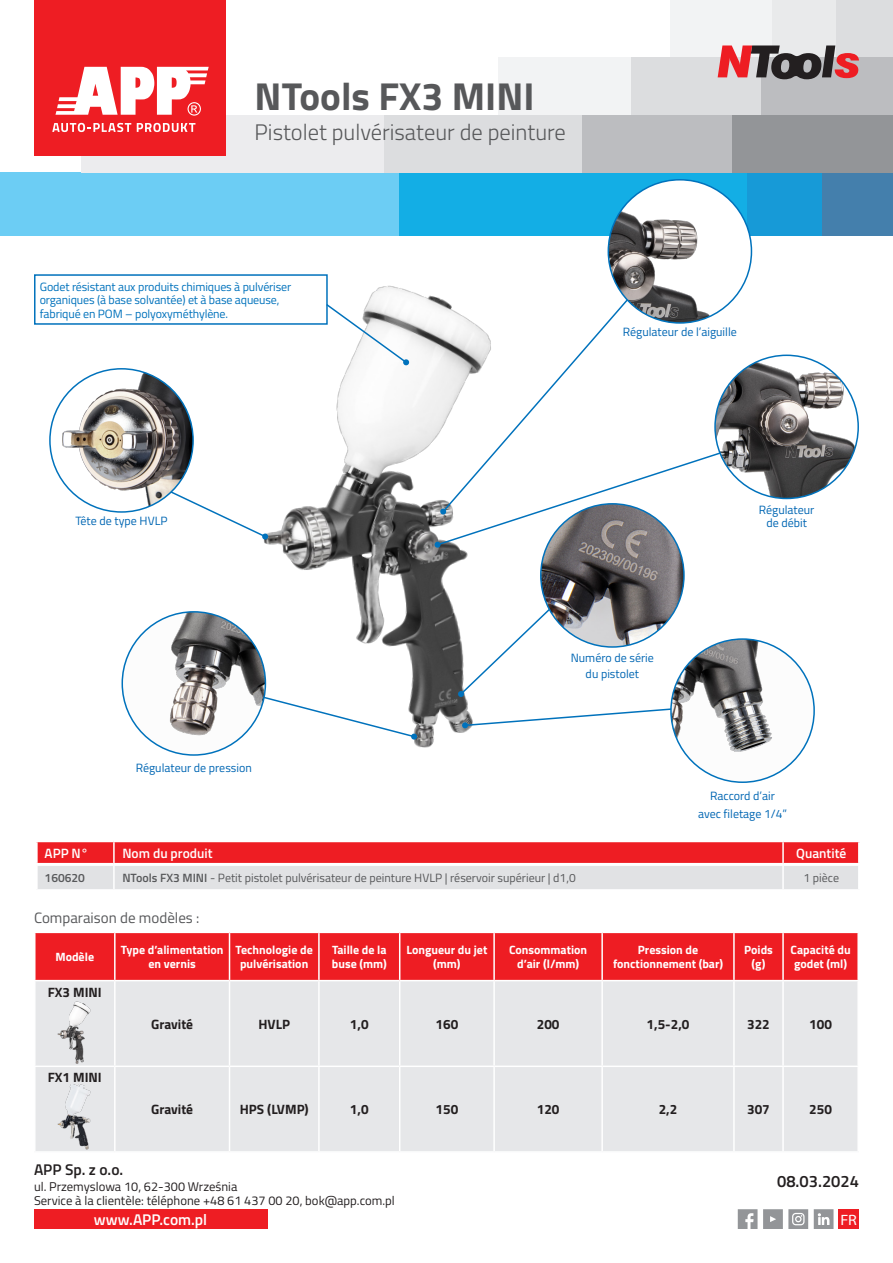
<style>
.page{position:relative;width:893px;height:1263px;background:#fff}
.page>*{position:absolute;margin:0;border:0;box-sizing:border-box;transform-origin:0 0}
.t1{font:700 39px "Titillium";color:#57585a}
.t2{font:300 22.5px "Titillium";color:#57585a}
.t3{font:600 16.5px "Titillium";color:#231f20}
.t4{font:600 15.45px "Titillium";color:#fff}
.t5{font:600 15.45px "Titillium";color:#231f20}
.t6{font:15px "Titillium";color:#57585a}
.t7{font:semi-expanded 15px "Myriad Pro";color:#fff}
.t8{font:700 13.5px "Titillium";color:#231f20}
.t9{font:600 13.5px "Titillium";color:#fff}
.t10{font:12.75px/14.1px "Titillium";color:#231f20}
.t11{font:700 12px/13.5px "Titillium";color:#fff;text-align:center}
.t12{font:12px/16.5px "Titillium";color:#0166b3;text-align:center}
.t13{font:12px/13.5px "Titillium";letter-spacing:-.01em;color:#0072bc}
.t14{font:12px "Titillium";color:#57585a}
.t15{font:600 12px "Titillium";color:#57585a}
.s1{font-weight:600}
</style>
<div class="page">
<div style="left:727px;top:172px;width:97px;height:64px;background:#179ad7"></div>
<div style="left:398px;top:172px;width:348px;height:64px;background:#13aee5"></div>
<div style="left:0;top:172px;width:399px;height:64px;background:#6ccdf4"></div>
<div style="left:830px;top:0;width:63px;height:57px;background:#dcdddf"></div>
<div style="left:746px;top:0;width:90px;height:57px;background:#e9eaeb"></div>
<div style="left:670px;top:0;width:101px;height:57px;background:#f2f3f4"></div>
<div style="left:761px;top:57px;width:132px;height:58px;background:#bcbdc0"></div>
<div style="left:629px;top:57px;width:132px;height:58px;background:#dcdddf"></div>
<div style="left:499px;top:57px;width:132px;height:58px;background:#f2f3f4"></div>
<div style="left:822px;top:172px;width:71px;height:64px;background:#447fac"></div>
<div style="left:732px;top:115px;width:161px;height:57px;background:#939598"></div>
<div style="left:383px;top:115px;width:205px;height:57px;background:#dcdddf"></div>
<div style="left:81px;top:115px;width:302px;height:57px;background:#ececee"></div>
<div style="left:583px;top:115px;width:149px;height:57px;background:#bcbdc0"></div>
<div style="left:35px;top:0;width:191px;height:156px;background:#ee1d23"></div>
<svg style="left:52px;top:123px;width:79px;height:9px"></svg>
<svg style="left:137px;top:123px;width:58px;height:9px"></svg>
<svg style="left:55px;top:67px;width:154px;height:49px"></svg>
<svg style="left:738px;top:1209px;width:19px;height:20px"></svg>
<svg style="left:763px;top:1209px;width:45px;height:20px"></svg>
<svg style="left:814px;top:1209px;width:19px;height:20px"></svg>
<div style="left:838px;top:1209px;width:21px;height:20px;background:#ee1d23"></div>
<div style="left:34px;top:1209px;width:233px;height:20px;background:#ee1d23"></div>
<img style="left:49px;top:238px;width:740px;height:545px">
<svg style="left:718px;top:45px;width:141px;height:34px"></svg>
<div style="left:36px;top:933px;width:821px;height:47px;background:#ee1d23"></div>
<div style="left:36px;top:981px;width:821px;height:170px;background:#e6e7e9"></div>
<hr style="left:114px;top:933px;width:2px;height:47px;background:#fff">
<hr style="left:229px;top:933px;width:1px;height:47px;background:#fff">
<hr style="left:318px;top:933px;width:2px;height:47px;background:#fff">
<hr style="left:399px;top:933px;width:1px;height:47px;background:#fff">
<hr style="left:493px;top:933px;width:2px;height:47px;background:#fff">
<hr style="left:601px;top:933px;width:2px;height:47px;background:#fff">
<hr style="left:733px;top:933px;width:2px;height:47px;background:#fff">
<hr style="left:782px;top:933px;width:2px;height:47px;background:#fff">
<hr style="left:114px;top:981px;width:2px;height:84px;background:#fff">
<hr style="left:229px;top:981px;width:1px;height:84px;background:#fff">
<hr style="left:318px;top:981px;width:2px;height:84px;background:#fff">
<hr style="left:399px;top:981px;width:1px;height:84px;background:#fff">
<hr style="left:493px;top:981px;width:2px;height:84px;background:#fff">
<hr style="left:601px;top:981px;width:2px;height:84px;background:#fff">
<hr style="left:733px;top:981px;width:2px;height:84px;background:#fff">
<hr style="left:782px;top:981px;width:2px;height:84px;background:#fff">
<hr style="left:34px;top:1065px;width:81px;height:2px;background:#fff">
<hr style="left:115px;top:1065px;width:115px;height:2px;background:#fff">
<hr style="left:114px;top:1067px;width:2px;height:84px;background:#fff">
<hr style="left:230px;top:1065px;width:89px;height:2px;background:#fff">
<hr style="left:229px;top:1067px;width:1px;height:84px;background:#fff">
<hr style="left:319px;top:1065px;width:81px;height:2px;background:#fff">
<hr style="left:318px;top:1067px;width:2px;height:84px;background:#fff">
<hr style="left:400px;top:1065px;width:94px;height:2px;background:#fff">
<hr style="left:399px;top:1067px;width:1px;height:84px;background:#fff">
<hr style="left:494px;top:1065px;width:108px;height:2px;background:#fff">
<hr style="left:493px;top:1067px;width:2px;height:84px;background:#fff">
<hr style="left:602px;top:1065px;width:132px;height:2px;background:#fff">
<hr style="left:601px;top:1067px;width:2px;height:84px;background:#fff">
<hr style="left:734px;top:1065px;width:49px;height:2px;background:#fff">
<hr style="left:733px;top:1067px;width:2px;height:84px;background:#fff">
<hr style="left:783px;top:1065px;width:76px;height:2px;background:#fff">
<hr style="left:782px;top:1067px;width:2px;height:84px;background:#fff">
<svg style="left:117px;top:465px;width:152px;height:75px"></svg>
<svg style="left:458px;top:603px;width:98px;height:94px"></svg>
<svg style="left:325px;top:302px;width:85px;height:64px"></svg>
<svg style="left:434px;top:290px;width:324px;height:258px"></svg>
<svg style="left:240px;top:670px;width:176px;height:68px"></svg>
<div style="left:411px;top:733px;width:6px;height:7px;background:#0072bc;border-radius:3px"></div>
<svg style="left:462px;top:706px;width:210px;height:22px"></svg>
<img style="left:50px;top:369px;width:143px;height:143px;border-radius:72px">
<img style="left:541px;top:504px;width:143px;height:143px;border-radius:72px">
<img style="left:715px;top:355px;width:143px;height:143px;border-radius:72px">
<img style="left:608px;top:180px;width:143px;height:143px;border-radius:72px">
<img style="left:122px;top:612px;width:143px;height:143px;border-radius:72px">
<img style="left:671px;top:639px;width:143px;height:143px;border-radius:72px">
<div style="left:34px;top:274px;width:294px;height:51px;border:2px solid #0072bc"></div>
<svg style="left:38px;top:842px;width:820px;height:47px;background:#e78589"></svg>
<hr style="left:113px;top:842px;width:2px;height:21px;background:#fff">
<hr style="left:782px;top:842px;width:2px;height:21px;background:#fff">
<hr style="left:113px;top:866px;width:2px;height:23px;background:#fff">
<hr style="left:782px;top:866px;width:2px;height:23px;background:#fff">
<hr style="left:35px;top:863px;width:79px;height:3px;background:#fff">
<hr style="left:114px;top:863px;width:669px;height:3px;background:#fff">
<hr style="left:783px;top:863px;width:78px;height:3px;background:#fff">
<img style="left:35px;top:999px;width:91px;height:67px">
<img style="left:35px;top:1084px;width:90px;height:67px">
<p class="t1" style="left:255px;top:67px;width:281px">NTools FX3 MINI</p>
<p class="t2" style="left:255px;top:116px;width:313px">Pistolet pulvérisateur de peinture</p>
<p class="t13" style="left:40px;top:279px;width:253px">Godet résistant aux produits chimiques à pulvériser organiques (à base solvantée) et à base aqueuse, fabriqué en POM – polyoxyméthylène.</p>
<p class="t12" style="left:75px;top:512px;width:94px">Tête de type HVLP</p>
<p class="t12" style="left:136px;top:758px;width:118px">Régulateur de pression</p>
<p class="t12" style="left:623px;top:323px;width:115px">Régulateur de l’aiguille</p>
<p class="t12" style="left:571px;top:649px;width:85px">Numéro de série du pistolet</p>
<p class="t12" style="left:759px;top:502px;width:57px;line-height:13.5px">Régulateur de débit</p>
<p class="t12" style="left:710px;top:787px;width:66px">Raccord d’air</p>
<p class="t12" style="left:698px;top:805px;width:90px">avec filetage 1/4”</p>
<p class="t9" style="left:45px;top:843px;width:45px">APP N°</p>
<p class="t9" style="left:122px;top:843px;width:92px">Nom du produit</p>
<p class="t9" style="left:796px;top:843px;width:52px">Quantité</p>
<p class="t15" style="left:45px;top:869px;width:42px">160620</p>
<p class="t14" style="left:122px;top:869px;width:455px"><span class="s1">NTools FX3 MINI</span> - Petit pistolet pulvérisateur de peinture HVLP | réservoir supérieur | d1,0</p>
<p class="t14" style="left:803px;top:869px;width:37px">1 pièce</p>
<p class="t6" style="left:34px;top:907px;width:167px">Comparaison de modèles :</p>
<p class="t11" style="left:55px;top:949px;width:40px">Modèle</p>
<p class="t11" style="left:121px;top:943px;width:104px">Type d’alimentation en vernis</p>
<p class="t11" style="left:236px;top:943px;width:79px">Technologie de pulvérisation</p>
<p class="t11" style="left:332px;top:943px;width:56px;text-align:left">Taille de la buse (mm)</p>
<p class="t11" style="left:406px;top:943px;width:83px">Longueur du jet (mm)</p>
<p class="t11" style="left:509px;top:943px;width:80px">Consommation d’air (l/mm)</p>
<p class="t11" style="left:613px;top:943px;width:112px">Pression de fonctionnement (bar)</p>
<p class="t11" style="left:744px;top:943px;width:30px">Poids (g)</p>
<p class="t11" style="left:791px;top:943px;width:62px;text-align:left">Capacité du godet (ml)</p>
<p class="t8" style="left:48px;top:982px;width:56px">FX3 MINI</p>
<p class="t8" style="left:151px;top:1013px;width:44px">Gravité</p>
<p class="t8" style="left:258px;top:1013px;width:33px">HVLP</p>
<p class="t8" style="left:350px;top:1013px;width:20px">1,0</p>
<p class="t8" style="left:436px;top:1013px;width:24px">160</p>
<p class="t8" style="left:537px;top:1013px;width:24px">200</p>
<p class="t8" style="left:647px;top:1013px;width:44px">1,5-2,0</p>
<p class="t8" style="left:747px;top:1013px;width:24px">322</p>
<p class="t8" style="left:809px;top:1013px;width:24px">100</p>
<p class="t8" style="left:48px;top:1067px;width:56px">FX1 MINI</p>
<p class="t8" style="left:151px;top:1099px;width:44px">Gravité</p>
<p class="t8" style="left:240px;top:1099px;width:70px">HPS (LVMP)</p>
<p class="t8" style="left:350px;top:1099px;width:20px">1,0</p>
<p class="t8" style="left:436px;top:1099px;width:24px">150</p>
<p class="t8" style="left:537px;top:1099px;width:24px">120</p>
<p class="t8" style="left:659px;top:1099px;width:20px">2,2</p>
<p class="t8" style="left:747px;top:1099px;width:24px">307</p>
<p class="t8" style="left:809px;top:1099px;width:24px">250</p>
<p class="t5" style="left:34px;top:1158px;width:91px">APP Sp. z o.o.</p>
<p class="t10" style="left:34px;top:1179px;width:362px">ul. Przemyslowa 10, 62-300 Września<br>Service à la clientèle: téléphone +48 61 437 00 20, bok@app.com.pl</p>
<p class="t4" style="left:94px;top:1208px;width:115px">www.APP.com.pl</p>
<h3 class="t3" style="left:777px;top:1169px;width:83px">08.03.2024</h3>
<p class="t7" style="left:840px;top:1210px;width:18px">FR</p>
</div>
